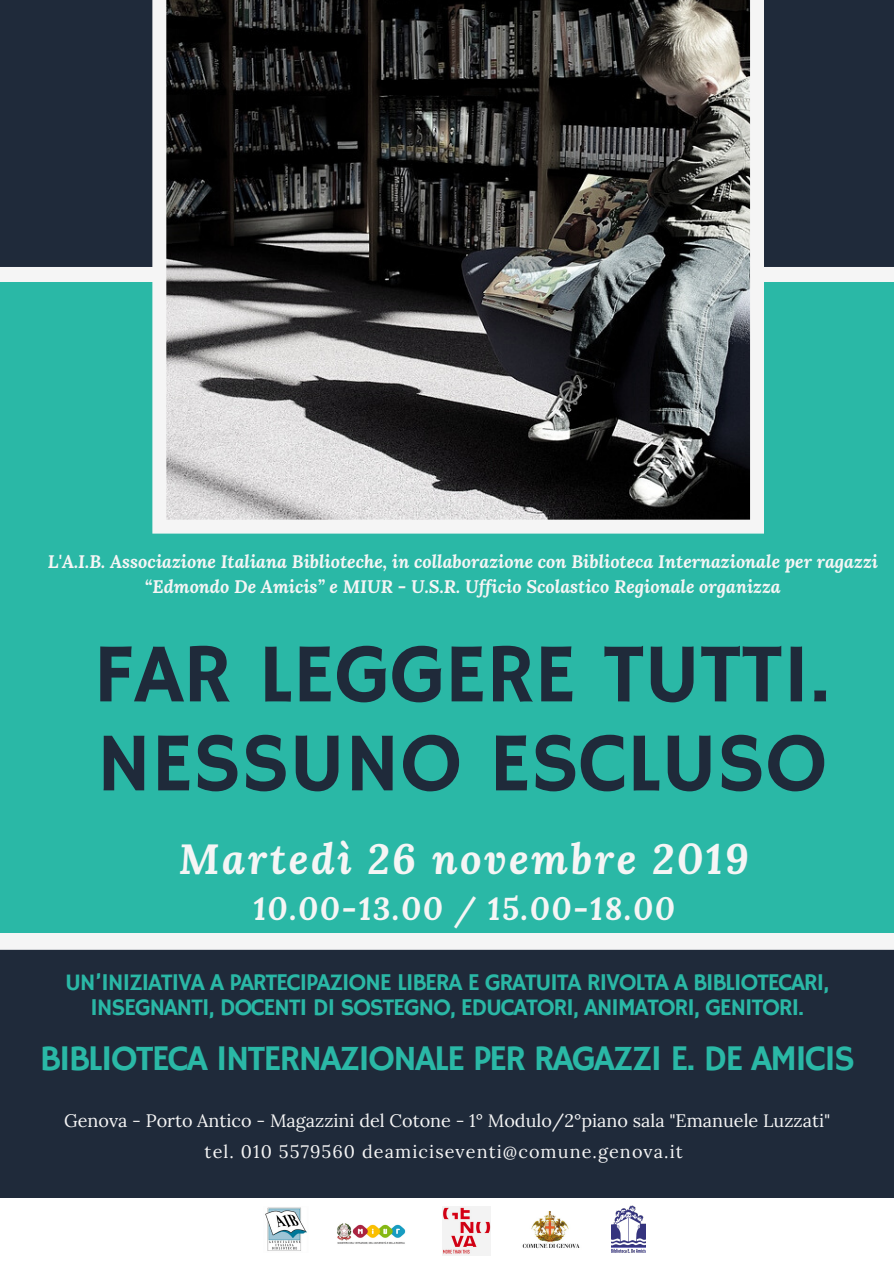
<style>
.page{position:relative;width:894px;height:1264px;background:#fff}
.page>*{position:absolute;margin:0;border:0;box-sizing:border-box;transform-origin:0 0}
.t1{font:84px/88.9px "Hammersmith One";letter-spacing:-.01em;color:#1f2a3a}
.t2{font:italic 700 42px "Lora";letter-spacing:.06em;color:#f5f5f5}
.t3{font:36px "Hammersmith One";letter-spacing:-.055em;color:#2ab8a6}
.t4{font:italic 700 31.5px "Lora";letter-spacing:.06em;color:#f5f5f5}
.t5{font:24px/24.8px "Hammersmith One";letter-spacing:-.055em;color:#2ab8a6;text-align:center}
.t6{font:italic 700 18px/24.8px "Lora";color:#f5f5f5;text-align:center}
.t7{font:18px/31.5px "Lora";color:#f5f5f5;text-align:center}
</style>
<div class="page">
<div style="left:0;top:0;width:893px;height:1263px;background:#1f2a3a"></div>
<div style="left:0;top:267px;width:893px;height:682px;background:#f5f5f5"></div>
<div style="left:0;top:282px;width:893px;height:650px;background:#2ab8a6"></div>
<svg style="left:152px;top:0;width:611px;height:533px;background:#575757"></svg>
<div style="left:0;top:1198px;width:893px;height:65px;background:#fff"></div>
<img style="left:611px;top:1205px;width:34px;height:47px">
<img style="left:522px;top:1211px;width:58px;height:37px">
<img style="left:442px;top:1206px;width:48px;height:49px">
<img style="left:337px;top:1223px;width:69px;height:21px">
<img style="left:265px;top:1207px;width:42px;height:44px">
<p class="t6" style="left:48px;top:549px;width:831px">L'A.I.B. Associazione Italiana Biblioteche, in collaborazione con Biblioteca Internazionale per ragazzi “Edmondo De Amicis” e MIUR - U.S.R. Ufficio Scolastico Regionale organizza</p>
<h1 class="t1" style="left:93px;top:633px;width:738px">FAR LEGGERE TUTTI.<br>NESSUNO ESCLUSO</h1>
<h2 class="t2" style="left:179px;top:830px;width:571px">Martedì 26 novembre 2019</h2>
<h3 class="t4" style="left:253px;top:887px;width:423px">10.00-13.00 / 15.00-18.00</h3>
<h3 class="t5" style="left:65px;top:971px;width:765px">UN’INIZIATIVA A PARTECIPAZIONE LIBERA E GRATUITA RIVOLTA A BIBLIOTECARI,<br>INSEGNANTI, DOCENTI DI SOSTEGNO, EDUCATORI, ANIMATORI, GENITORI.</h3>
<h3 class="t3" style="left:40px;top:1037px;width:816px">BIBLIOTECA INTERNAZIONALE PER RAGAZZI E. DE AMICIS</h3>
<p class="t7" style="left:64px;top:1104px;width:767px">Genova - Porto Antico - Magazzini del Cotone - 1° Modulo/2°piano sala "Emanuele Luzzati" tel. 010 5579560 deamiciseventi@comune.genova.it</p>
</div>
